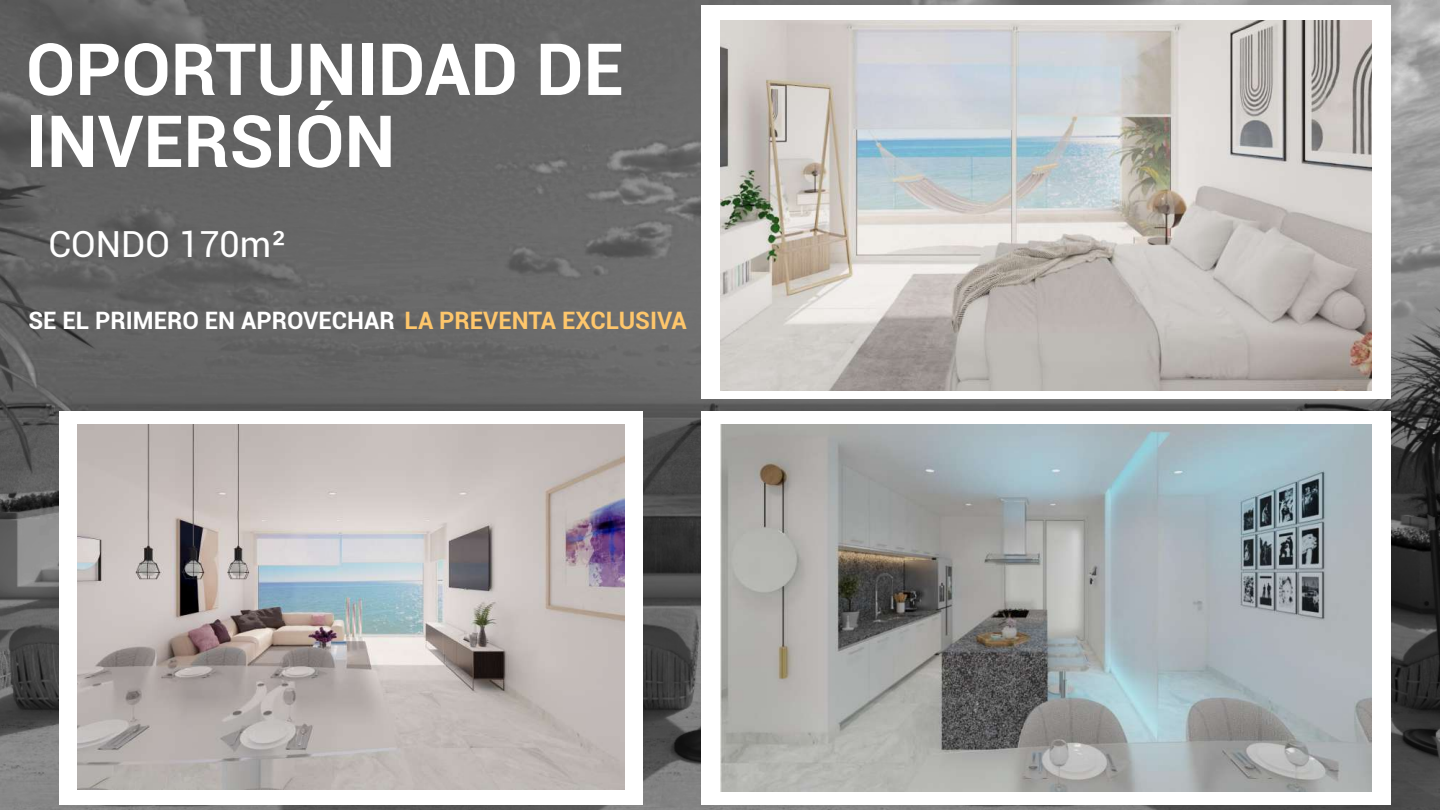
<style>
.page{position:relative;width:1440px;height:810px;background:#fff}
.page>*{position:absolute;margin:0;border:0;box-sizing:border-box;transform-origin:0 0}
.t1{font:700 72px/72px "Roboto";color:#fff}
.t2{font:36px "Roboto";color:#fff}
.t3{font:700 24px "Roboto";color:#fff}
.s1{color:#fec66b}
</style>
<div class="page">
<img style="left:0;top:0;width:1440px;height:810px">
<div style="left:59px;top:411px;width:584px;height:394px;background:#fff"></div>
<div style="left:701px;top:411px;width:690px;height:394px;background:#fff"></div>
<div style="left:701px;top:5px;width:690px;height:394px;background:#fff"></div>
<img style="left:720px;top:21px;width:651px;height:370px">
<img style="left:720px;top:425px;width:651px;height:366px">
<img style="left:78px;top:425px;width:546px;height:364px">
<h1 class="t1" style="left:26px;top:31px;width:599px">OPORTUNIDAD DE<br>INVERSIÓN</h1>
<h2 class="t2" style="left:49px;top:219px;width:240px">CONDO 170m²</h2>
<p class="t3" style="left:28px;top:304px;width:660px">SE EL PRIMERO EN APROVECHAR <span class="s1">LA PREVENTA EXCLUSIVA</span></p>
</div>
